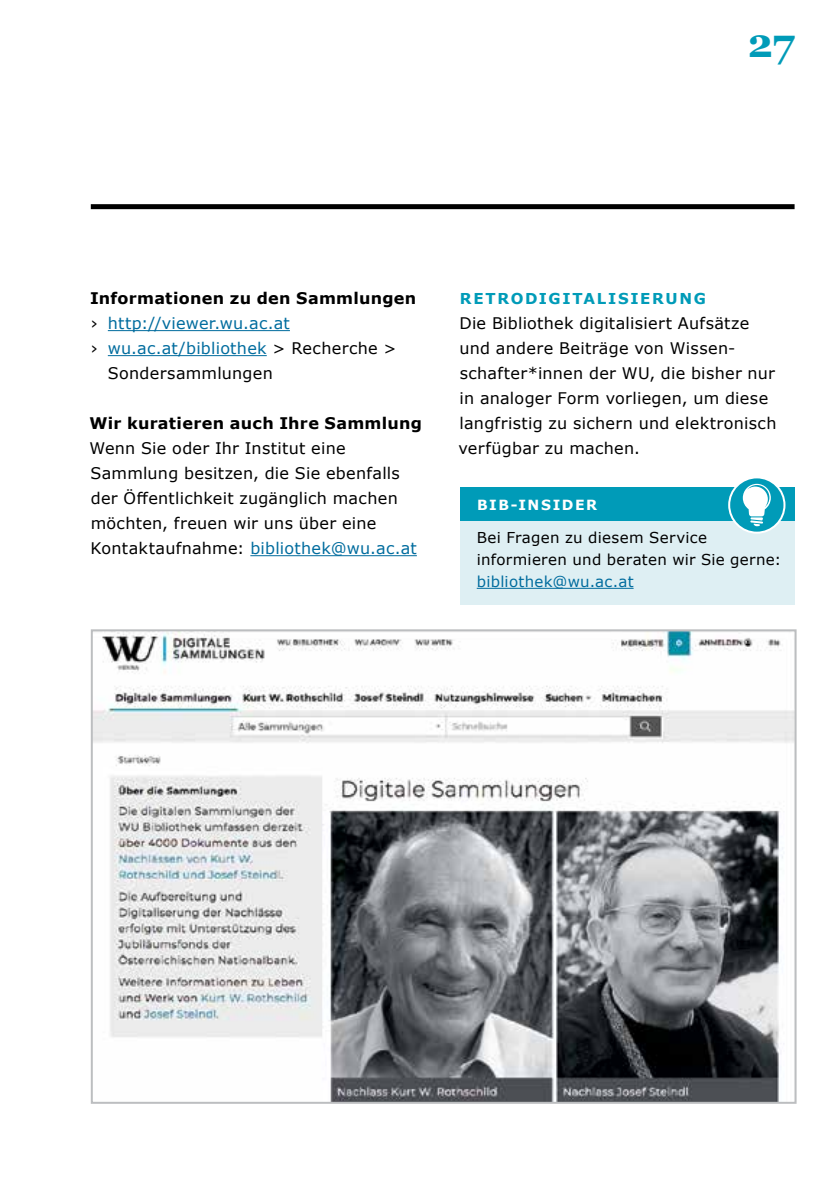
<style>
.page{position:relative;width:840px;height:1191px;background:#fff}
.page>*{position:absolute;margin:0;border:0;box-sizing:border-box;transform-origin:0 0}
.t1{font:700 40px "Georgia";color:#009bb8}
.t2{font:16px/25px "Verdana";letter-spacing:.015em;color:#000}
.t3{font:700 16px "Verdana";letter-spacing:.015em;color:#000}
.t4{font:16px "Verdana";letter-spacing:.015em;color:#006c9e}
.t5{font:15px/22px "Verdana";letter-spacing:.02em;color:#000}
.t6{font:700 15px "Verdana";letter-spacing:.11em;color:#009bb8}
.t7{font:15px "Verdana";letter-spacing:.02em;color:#006c9e}
.t8{font:700 14px "Verdana";letter-spacing:.11em;color:#fff}
.s1{color:#000}
.s2{color:#006c9e}
</style>
<div class="page">
<hr style="left:108px;top:330px;width:182px;height:1px;background:#006c9e">
<hr style="left:108px;top:355px;width:158px;height:1px;background:#006c9e">
<hr style="left:250px;top:555px;width:166px;height:1px;background:#006c9e">
<img style="left:94px;top:632px;width:699px;height:468px">
<div style="left:91px;top:629px;width:705px;height:474px;border:2px solid #bcbec0"></div>
<div style="left:459px;top:487px;width:335px;height:34px;background:#009bb8"></div>
<div style="left:459px;top:521px;width:335px;height:83px;background:#deeff3"></div>
<hr style="left:476px;top:588px;width:157px;height:1px;background:#006c9e">
<svg style="left:728px;top:477px;width:56px;height:55px"></svg>
<div style="left:727px;top:476px;width:58px;height:57px;border:2px solid #fff;border-radius:50%"></div>
<svg style="left:742px;top:484px;width:28px;height:42px"></svg>
<div style="left:91px;top:204px;width:703px;height:5px;background:#000"></div>
<h1 class="t1" style="left:747px;top:17px;width:48px">27</h1>
<p class="t3" style="left:90px;top:287px;width:327px">Informationen zu den Sammlungen</p>
<p class="t4" style="left:91px;top:312px;width:200px"><span class="s1">›</span> http://viewer.wu.ac.at</p>
<p class="t4" style="left:91px;top:337px;width:307px"><span class="s1">›</span> wu.ac.at/bibliothek <span class="s1">&gt; Recherche &gt;</span></p>
<p class="t2" style="left:108px;top:361px;width:166px">Sondersammlungen</p>
<p class="t3" style="left:89px;top:412px;width:333px">Wir kuratieren auch Ihre Sammlung</p>
<p class="t2" style="left:89px;top:436px;width:329px">Wenn Sie oder Ihr Institut eine Sammlung besitzen, die Sie ebenfalls der Öffentlichkeit zugänglich machen möchten, freuen wir uns über eine Kontaktaufnahme: <span class="s2">bibliothek@wu.ac.at</span></p>
<p class="t6" style="left:459px;top:288px;width:247px">RETRODIGITALISIERUNG</p>
<p class="t2" style="left:458px;top:311px;width:319px">Die Bibliothek digitalisiert Aufsätze und andere Beiträge von Wissen&shy;schafter*innen der WU, die bisher nur in analoger Form vorliegen, um diese langfristig zu sichern und elektronisch verfügbar zu machen.</p>
<p class="t8" style="left:476px;top:494px;width:122px">BIB-INSIDER</p>
<p class="t5" style="left:476px;top:526px;width:306px">Bei Fragen zu diesem Service informieren und beraten wir Sie gerne:</p>
<p class="t7" style="left:476px;top:571px;width:158px">bibliothek@wu.ac.at</p>
</div>
